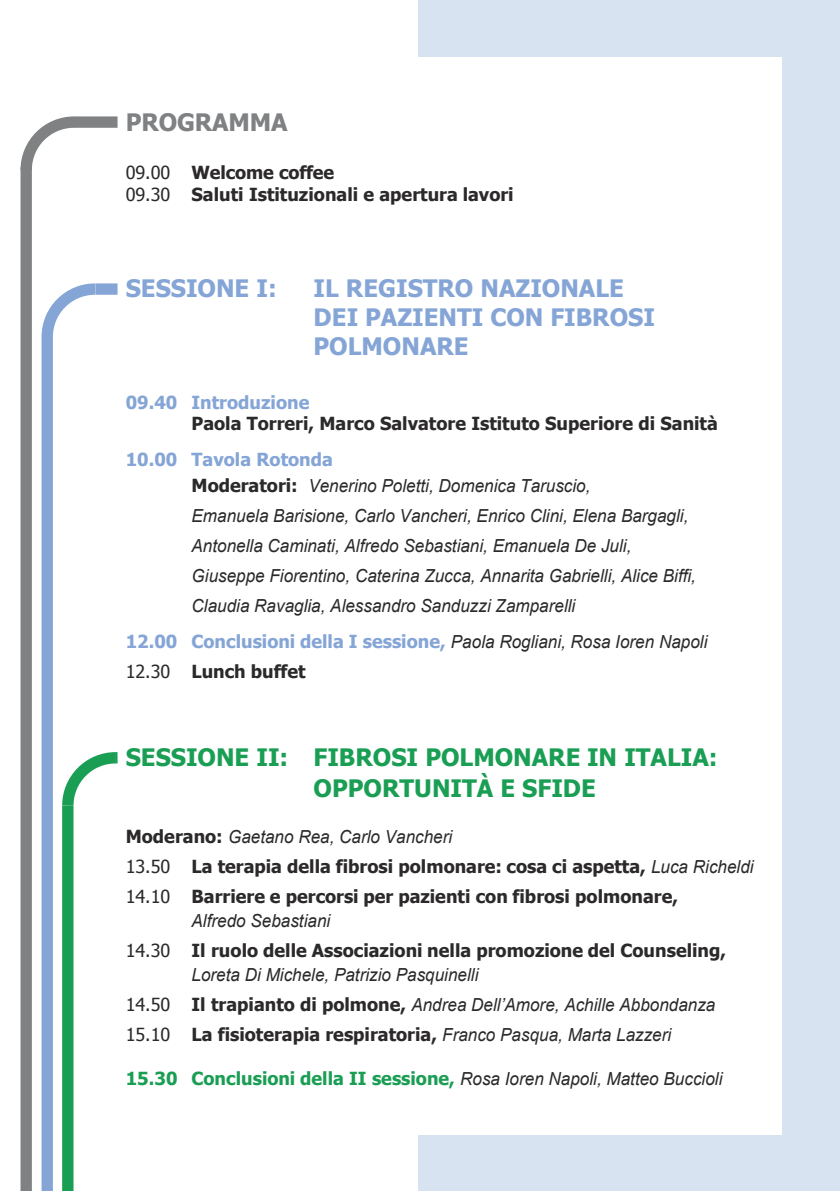
<style>
.page{position:relative;width:840px;height:1191px;background:#fff}
.page>*{position:absolute;margin:0;border:0;box-sizing:border-box;transform-origin:0 0}
.t1{font:700 24px/28.8px "Tahoma";color:#84a5d6}
.t2{font:700 24px/31.2px "Tahoma";color:#1a9e54}
.t3{font:700 24px "Tahoma";letter-spacing:-.005em;color:#7f8183}
.t4{font:italic 18px/30px "Arial";color:#2b292a;scale:.95 1}
.t5{font:700 18px/21.6px "Tahoma";color:#2b292a}
.t6{font:700 18px/30px "Tahoma";color:#84a5d6}
.t7{font:700 18px "Tahoma";color:#1a9e54}
.s1{font-weight:400}
.s2{font-family:"Tahoma";font-weight:700;font-style:normal}
.s3{font-family:"Arial";font-weight:400;font-style:italic;color:#2b292a}
.s4{font-weight:400;color:#2b292a}
.s5{color:#2b292a}
.s6{font-family:"Arial";font-weight:400;font-style:italic}
.s7{font-family:"Tahoma";font-style:normal}
</style>
<div class="page">
<div style="left:418px;top:0;width:421px;height:1191px;background:#d8e3f2"></div>
<div style="left:55px;top:57px;width:725px;height:1077px;background:#fff"></div>
<svg style="left:41px;top:283px;width:54px;height:908px"></svg>
<div style="left:21px;top:167px;width:11px;height:1024px;background:#7f8183"></div>
<div style="left:73px;top:116px;width:44px;height:12px;background:#7f8183"></div>
<svg style="left:20px;top:116px;width:65px;height:65px"></svg>
<div style="left:62px;top:805px;width:11px;height:386px;background:#1a9e54"></div>
<svg style="left:56px;top:746px;width:62px;height:71px"></svg>
<div style="left:95px;top:283px;width:22px;height:12px;background:#84a5d6"></div>
<h1 class="t3" style="left:126px;top:111px;width:163px">PROGRAMMA</h1>
<p class="t5" style="left:126px;top:163px;width:389px"><span class="s1">09.00</span> Welcome coffee<br><span class="s1">09.30</span> Saluti Istituzionali e apertura lavori</p>
<h1 class="t1" style="left:126px;top:275px;width:152px">SESSIONE I:</h1>
<h1 class="t1" style="left:313px;top:275px;width:343px">IL REGISTRO NAZIONALE<br>DEI PAZIENTI CON FIBROSI<br>POLMONARE</h1>
<p class="t6" style="left:126px;top:388px;width:185px">09.40 Introduzione</p>
<p class="t5" style="left:191px;top:414px;width:527px">Paola Torreri, Marco Salvatore Istituto Superiore di Sanità</p>
<p class="t6" style="left:126px;top:445px;width:208px">10.00 Tavola Rotonda</p>
<p class="t4" style="left:191px;top:472px;width:532px"><span class="s2">Moderatori:</span> Venerino Poletti, Domenica Taruscio,<br>Emanuela Barisione, Carlo Vancheri, Enrico Clini, Elena Bargagli, Antonella Caminati, Alfredo Sebastiani, Emanuela De Juli, Giuseppe Fiorentino, Caterina Zucca, Annarita Gabrielli, Alice Biffi, Claudia Ravaglia, Alessandro Sanduzzi Zamparelli</p>
<p class="t6" style="left:126px;top:627px;width:583px">12.00 Conclusioni della I sessione, <span class="s3">Paola Rogliani, Rosa Ioren Napoli<br></span><span class="s4">12.30</span> <span class="s5">Lunch buffet</span></p>
<h1 class="t2" style="left:313px;top:743px;width:405px;text-indent:-188px">SESSIONE II: FIBROSI POLMONARE IN ITALIA:<br>OPPORTUNITÀ E SFIDE</h1>
<p class="t4" style="left:126px;top:823px;width:345px"><span class="s2">Moderano:</span> Gaetano Rea, Carlo Vancheri</p>
<p class="t5" style="left:126px;top:852px;width:629px;line-height:30px"><span class="s1">13.50</span> La terapia della fibrosi polmonare: cosa ci aspetta, <span class="s6">Luca Richeldi<br></span><span class="s1">14.10</span> Barriere e percorsi per pazienti con fibrosi polmonare,</p>
<p class="t4" style="left:191px;top:907px;width:147px">Alfredo Sebastiani</p>
<p class="t5" style="left:126px;top:940px;width:601px"><span class="s1">14.30</span> Il ruolo delle Associazioni nella promozione del Counseling,</p>
<p class="t4" style="left:126px;top:961px;width:622px;text-indent:66px">Loreta Di Michele, Patrizio Pasquinelli<br><span class="s7">14.50</span> <span class="s2">Il trapianto di polmone,</span> Andrea Dell’Amore, Achille Abbondanza</p>
<p class="t5" style="left:126px;top:1024px;width:546px"><span class="s1">15.10</span> La fisioterapia respiratoria, <span class="s6">Franco Pasqua, Marta Lazzeri</span></p>
<p class="t7" style="left:126px;top:1070px;width:598px">15.30 Conclusioni della II sessione, <span class="s3">Rosa Ioren Napoli, Matteo Buccioli</span></p>
</div>
